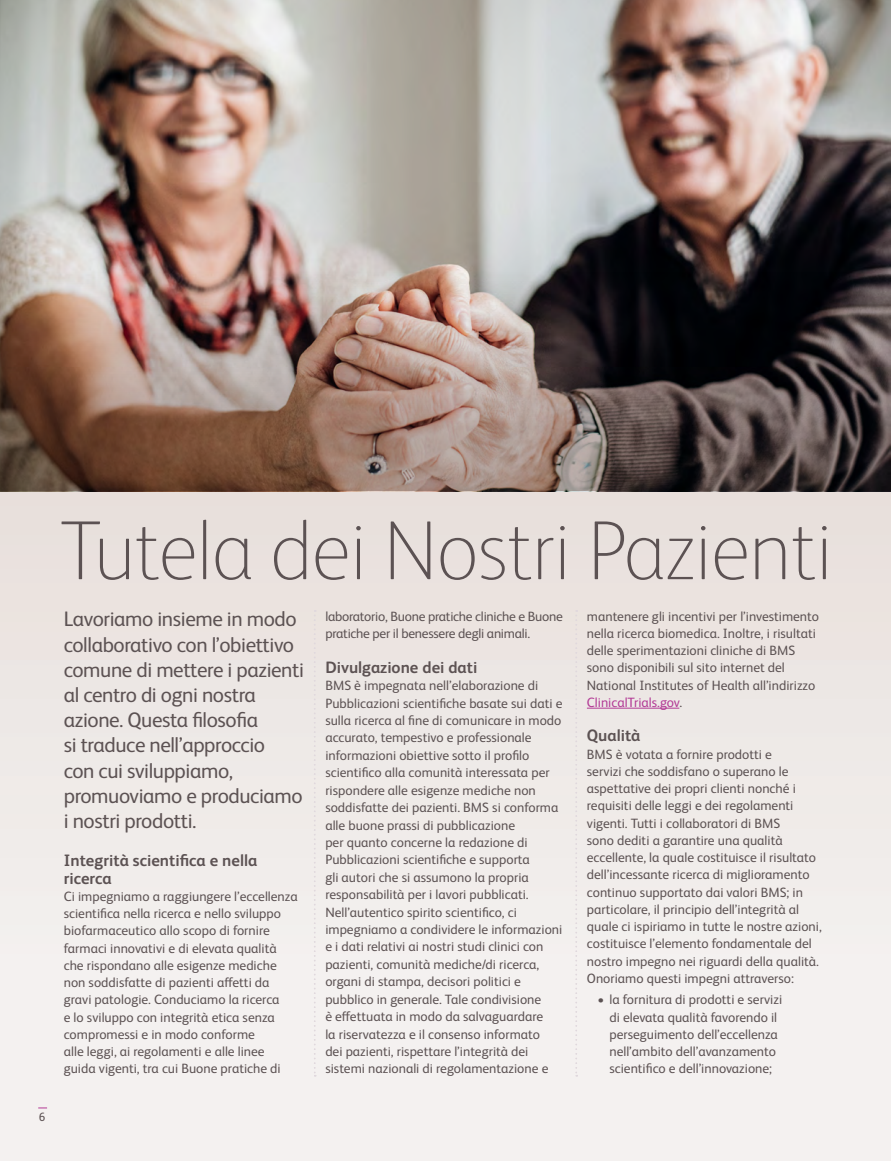
<style>
.page{position:relative;width:891px;height:1161px;background:#f0ebe8}
.page>*{position:absolute;margin:0;border:0;box-sizing:border-box;transform-origin:0 0}
.Section_Title_2022{font:100 84px "BMS Humanity";letter-spacing:-.015em;color:#5c5253}
.Intro_Text{font:21px/25.2px "BMS Humanity";letter-spacing:-.02em;color:#5c5253}
.Subhead{font:700 16.5px/17.2px "BMS Humanity";color:#5c5253}
.Body_Text{font:700 16.5px "BMS Humanity";color:#5c5253}
.NEW_BODY{font:13.5px/17.4px "BMS Humanity";color:#5c5253}
.Body_Text-2{font:13.5px/17.2px "BMS Humanity";color:#5c5253}
.NEW_BODY-2{font:13.5px/17.4px "BMS Humanity";letter-spacing:-.02em;color:#5c5253}
.t1{font:12px "BMS Humanity";color:#5c5253}
.s1{color:#b33b96}
</style>
<div class="page">
<img style="left:0;top:0;width:891px;height:256px">
<hr style="left:587px;top:708px;width:92px;height:1px;background:#b33b96">
<svg style="left:314px;top:610px;width:2px;height:466px"></svg>
<svg style="left:576px;top:610px;width:1px;height:466px"></svg>
<img style="left:0;top:256px;width:891px;height:235px">
<p class="t1" style="left:39px;top:1109px;width:8px">6</p>
<p class="Section_Title_2022" style="left:59px;top:495px;width:775px">Tutela dei Nostri Pazienti</p>
<p class="Intro_Text" style="left:64px;top:605px;width:242px">Lavoriamo insieme in modo collaborativo con l’obiettivo comune di mettere i pazienti al centro di ogni nostra azione. Questa filosofia<br>si traduce nell’approccio<br>con cui sviluppiamo, promuoviamo e produciamo i nostri prodotti.</p>
<p class="Subhead" style="left:64px;top:851px;width:195px">Integrità scientifica e nella ricerca</p>
<p class="NEW_BODY" style="left:64px;top:887px;width:235px">Ci impegniamo a raggiungere l’eccellenza scientifica nella ricerca e nello sviluppo biofarmaceutico allo scopo di fornire farmaci innovativi e di elevata qualità che rispondano alle esigenze mediche non soddisfatte di pazienti affetti da gravi patologie. Conduciamo la ricerca<br>e lo sviluppo con integrità etica senza compromessi e in modo conforme<br>alle leggi, ai regolamenti e alle linee guida vigenti, tra cui Buone pratiche di</p>
<p class="NEW_BODY-2" style="left:325px;top:606px;width:239px">laboratorio, Buone pratiche cliniche e Buone pratiche per il benessere degli animali.</p>
<p class="Subhead" style="left:325px;top:658px;width:154px">Divulgazione dei dati</p>
<p class="NEW_BODY" style="left:325px;top:676px;width:239px">BMS è impegnata nell’elaborazione di Pubblicazioni scientifiche basate sui dati e sulla ricerca al fine di comunicare in modo accurato, tempestivo e professionale informazioni obiettive sotto il profilo scientifico alla comunità interessata per rispondere alle esigenze mediche non soddisfatte dei pazienti. BMS si conforma alle buone prassi di pubblicazione<br>per quanto concerne la redazione di Pubblicazioni scientifiche e supporta<br>gli autori che si assumono la propria responsabilità per i lavori pubblicati.<br>Nell’autentico spirito scientifico, ci impegniamo a condividere le informazioni e i dati relativi ai nostri studi clinici con pazienti, comunità mediche/di ricerca, organi di stampa, decisori politici e pubblico in generale. Tale condivisione<br>è effettuata in modo da salvaguardare<br>la riservatezza e il consenso informato<br>dei pazienti, rispettare l’integrità dei sistemi nazionali di regolamentazione e</p>
<p class="NEW_BODY" style="left:587px;top:606px;width:234px">mantenere gli incentivi per l’investimento nella ricerca biomedica. Inoltre, i risultati delle sperimentazioni cliniche di BMS sono disponibili sul sito internet del National Institutes of Health all’indirizzo <span class="s1">ClinicalTrials.gov</span>.</p>
<p class="Body_Text" style="left:587px;top:724px;width:55px">Qualità</p>
<p class="Body_Text-2" style="left:587px;top:744px;width:236px">BMS è votata a fornire prodotti e<br>servizi che soddisfano o superano le aspettative dei propri clienti nonché i requisiti delle leggi e dei regolamenti vigenti. Tutti i collaboratori di BMS<br>sono dediti a garantire una qualità eccellente, la quale costituisce il risultato dell’incessante ricerca di miglioramento continuo supportato dai valori BMS; in particolare, il principio dell’integrità al quale ci ispiriamo in tutte le nostre azioni, costituisce l’elemento fondamentale del nostro impegno nei riguardi della qualità.<br>Onoriamo questi impegni attraverso:</p>
<p class="NEW_BODY" style="left:597px;top:990px;width:186px;text-align:center">• la fornitura di prodotti e servizi di elevata qualità favorendo il perseguimento dell’eccellenza nell’ambito dell’avanzamento scientifico e dell’innovazione;</p>
</div>
